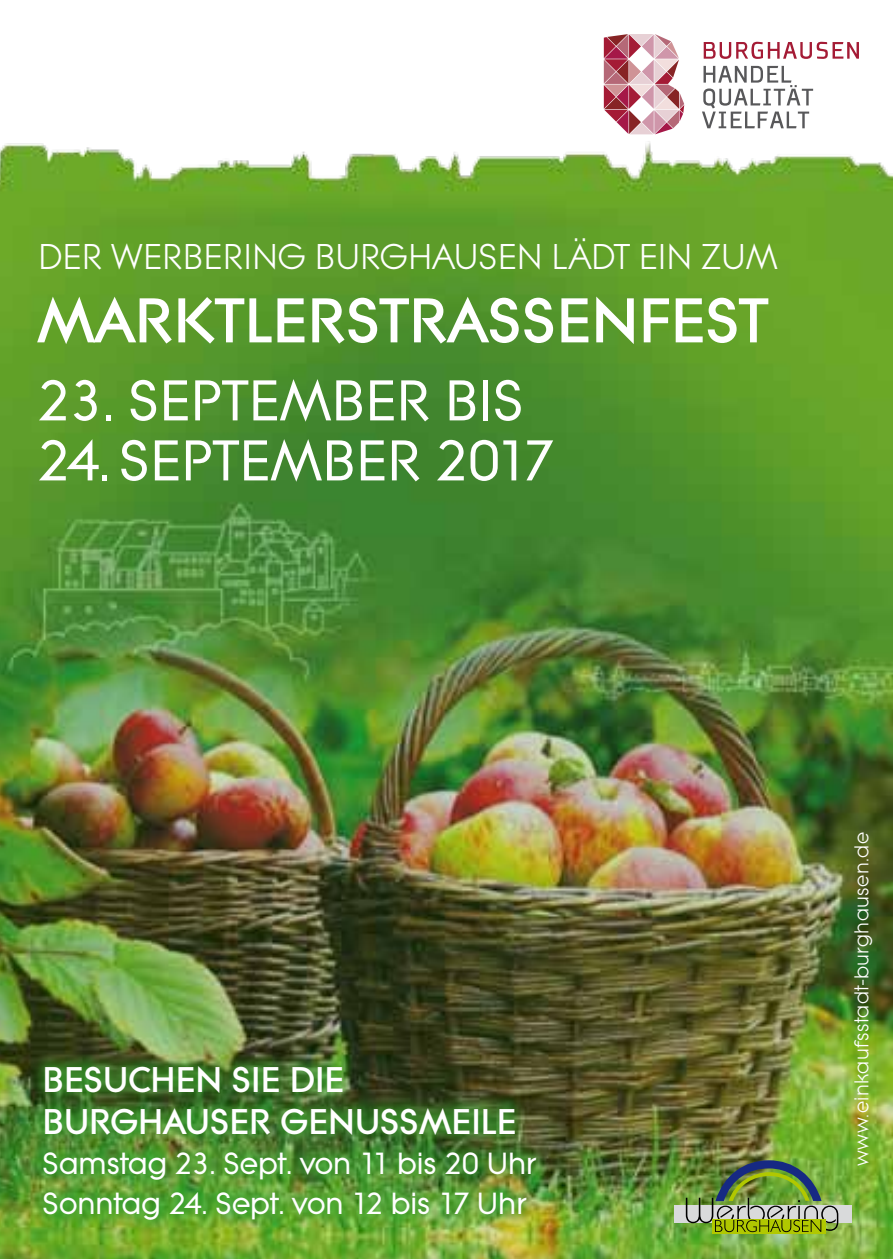
<style>
.page{position:relative;width:893px;height:1259px;background:#fff}
.page>*{position:absolute;margin:0;border:0;box-sizing:border-box;transform-origin:0 0}
.t1{font:800 66px "Litera D";color:#fff}
.t2{font:500 60px "Litera D";color:#fff}
.t3{font:800 37.5px/42px "Litera D";color:#fff}
.t4{font:37.5px "Litera D";color:#fff}
.t5{font:500 32.1px/40.2px "Litera D";color:#fff}
.t6{font:21px "Litera D";letter-spacing:.02em;color:#fff}
</style>
<div class="page">
<img style="left:0;top:128px;width:893px;height:1131px">
<div style="left:29px;top:1050px;width:523px;height:184px;background:#3ca432;opacity:.75"></div>
<svg style="left:704px;top:42px;width:155px;height:17px"></svg>
<svg style="left:604px;top:34px;width:80px;height:100px"></svg>
<svg style="left:702px;top:66px;width:111px;height:62px"></svg>
<div style="left:674px;top:1205px;width:177px;height:17px;background:#d9dadb"></div>
<div style="left:712px;top:1218px;width:114px;height:15px;background:#b1c800"></div>
<img style="left:686px;top:1160px;width:152px;height:72px">
<p class="t4" style="left:38px;top:236px;width:741px">DER WERBERING BURGHAUSEN LÄDT EIN ZUM</p>
<h1 class="t1" style="left:37px;top:283px;width:733px">MARKTLERSTRASSENFEST</h1>
<h2 class="t2" style="left:37px;top:367px;width:482px">23. September bis</h2>
<h2 class="t2" style="left:37px;top:427px;width:518px">24. September 2017</h2>
<p class="t3" style="left:43px;top:1057px;width:475px">BESUCHEN SIE DIE<br>BURGHAUSER GENUSSMEILE</p>
<p class="t5" style="left:43px;top:1142px;width:495px">Samstag 23. Sept. von 11 bis 20 Uhr<br>Sonntag 24. Sept. von 12 bis 17 Uhr</p>
<p class="t6" style="left:850px;top:1165px;width:335px;rotate:-90deg">WWW.EINKAUFSSTADT-BURGHAUSEN.DE</p>
</div>
